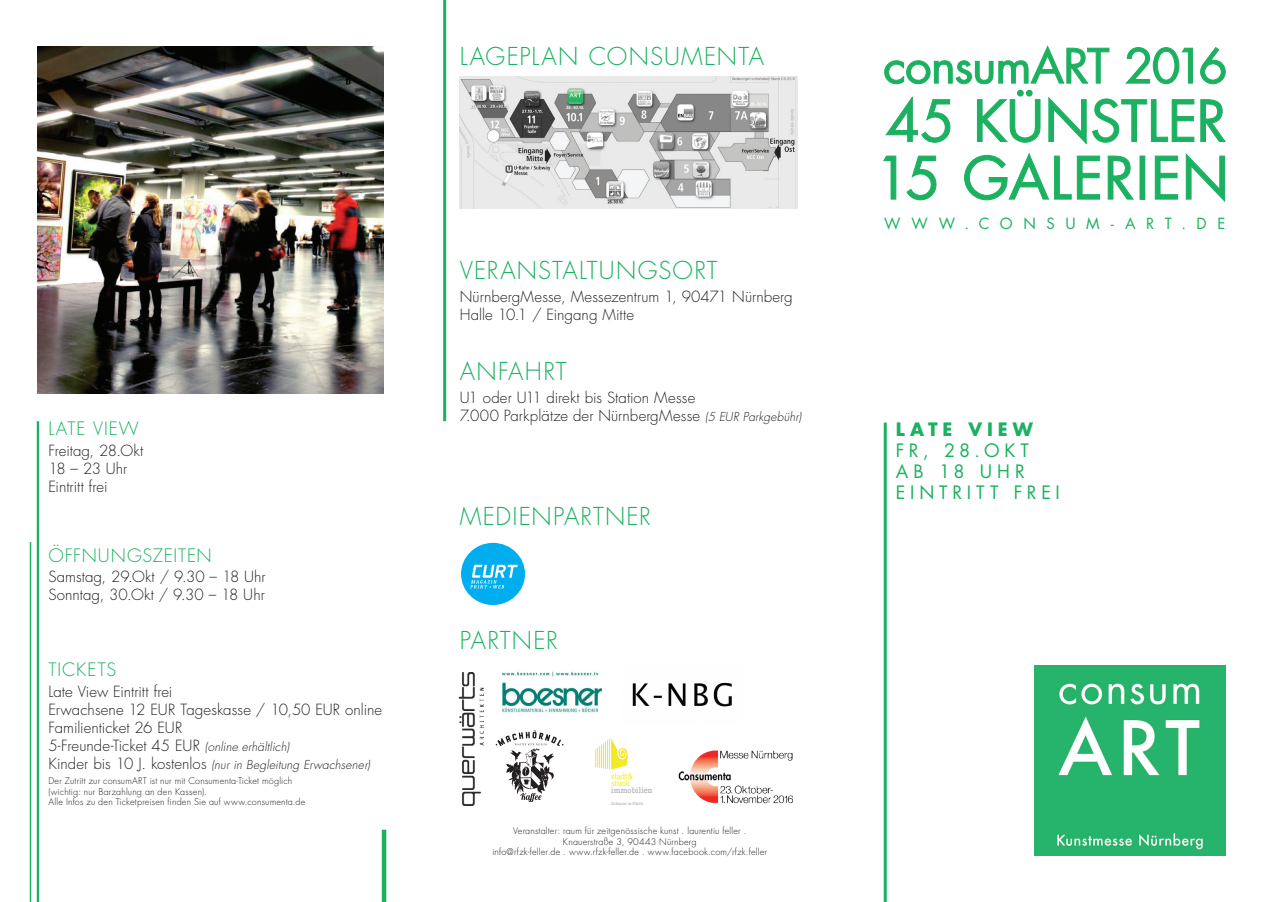
<style>
.page{position:relative;width:1272px;height:902px;background:#fff}
.page>*{position:absolute;margin:0;border:0;box-sizing:border-box;transform-origin:0 0}
.t1{font:57px "Futura";letter-spacing:.01em;color:#1bb160}
.t2{font:55.5px "Futura";letter-spacing:-.005em;color:#1bb160}
.t3{font:300 24px "Futura";letter-spacing:.045em;color:#1bb160}
.t4{font:300 18px "Futura";letter-spacing:.05em;color:#1bb160}
.t5{font:18px/21px "Futura";letter-spacing:.265em;color:#1bb160}
.t6{font:700 18px "Futura";letter-spacing:.275em;color:#1bb160}
.t7{font:300 15px/18px "Futura";letter-spacing:.005em;color:#231f20}
.t8{font:15px "Futura";letter-spacing:.705em;color:#1bb160}
.t9{font:italic 300 12px "Futura";letter-spacing:.01em;color:#231f20}
.t10{font:300 9px/10.5px "Futura";letter-spacing:.025em;color:#231f20}
.t11{font:8.7px/7.4px "Corporate E";letter-spacing:-.01em;color:#f2e927}
.t12{font:8.7px "Corporate E";letter-spacing:.01em;color:#a1a1a5}
.t13{font:4.5px "Corporate E";color:#a1a1a5}
.t14{font:3.9px "DINOT";color:#231f20}
.s1{font-style:italic;font-size:12px}
.s2{font-style:normal;font-size:15px}
</style>
<div class="page">
<img style="left:1034px;top:665px;width:191px;height:190px">
<svg style="left:884px;top:45px;width:342px;height:100px"></svg>
<svg style="left:883px;top:155px;width:13px;height:45px"></svg>
<svg style="left:906px;top:155px;width:30px;height:45px"></svg>
<svg style="left:964px;top:153px;width:136px;height:47px"></svg>
<svg style="left:1107px;top:155px;width:27px;height:45px"></svg>
<svg style="left:1154px;top:155px;width:24px;height:45px"></svg>
<svg style="left:1185px;top:153px;width:40px;height:49px"></svg>
<svg style="left:1016px;top:90px;width:7px;height:7px"></svg>
<svg style="left:1025px;top:90px;width:7px;height:7px"></svg>
<img style="left:37px;top:47px;width:347px;height:346px">
<svg style="left:495px;top:730px;width:68px;height:71px"></svg>
<img style="left:458px;top:672px;width:25px;height:133px">
<img style="left:460px;top:77px;width:337px;height:131px">
<hr style="left:443px;top:0;width:3px;height:421px;background:#1bb160">
<hr style="left:37px;top:421px;width:2px;height:480px;background:#1bb160">
<hr style="left:30px;top:542px;width:1px;height:359px;background:#1bb160">
<hr style="left:382px;top:829px;width:4px;height:72px;background:#1bb160">
<hr style="left:883px;top:422px;width:3px;height:479px;background:#1bb160">
<img style="left:502px;top:671px;width:100px;height:42px">
<svg style="left:595px;top:738px;width:33px;height:31px"></svg>
<div style="left:461px;top:543px;width:64px;height:62px;background:#00aeef;border-radius:50%"></div>
<svg style="left:470px;top:564px;width:47px;height:24px"></svg>
<img style="left:632px;top:682px;width:100px;height:25px">
<img style="left:678px;top:750px;width:115px;height:53px">
<h3 class="t3" style="left:460px;top:41px;width:304px">LAGEPLAN co nsumenta</h3>
<p class="t4" style="left:48px;top:417px;width:92px">LATE VIEW</p>
<p class="t7" style="left:48px;top:441px;width:96px">Freitag, 28.Okt<br>18 – 23 Uhr<br>Eintritt frei</p>
<p class="t4" style="left:48px;top:544px;width:165px">Öffnungszeiten</p>
<p class="t7" style="left:48px;top:567px;width:219px">Samstag, 29.Okt / 9.30 – 18 U hr<br>Sonntag, 30.Okt / 9.30 – 18 U hr</p>
<p class="t4" style="left:48px;top:657px;width:69px">tickets</p>
<p class="t7" style="left:48px;top:683px;width:335px">Late View Eintritt frei<br>Erwachsene 12 EU R Tageskasse / 10,50 EU R online Familienticket 26 EU R<br>5-Freunde-Ticket 45 EU R <span class="s1">(online erhältlich)</span></p>
<p class="t9" style="left:48px;top:757px;width:323px"><span class="s2">Kinder bis 10 J. kostenlos</span> (nur in Begleitung Erwachsener)</p>
<p class="t10" style="left:48px;top:775px;width:258px">Der Zutritt zur consumART ist nur mit Consumenta-Ticket möglich (wichtig: nur Barzahlung an den Kassen).<br>Alle I nfos zu den Ticketpreisen finden Sie auf www.consumenta.de</p>
<p class="t14" style="left:361px;top:707px;width:44px">lampe@curt.de senden.</p>
<h3 class="t3" style="left:460px;top:255px;width:259px">Veranstaltungsort</h3>
<p class="t7" style="left:460px;top:287px;width:334px">N ürnbergMesse, Messezentrum 1, 90471 N ürnberg<br>Halle 10.1 / Eingang Mitte</p>
<h3 class="t3" style="left:460px;top:356px;width:65px">anfahr</h3>
<h3 class="t3" style="left:555px;top:356px;width:12px">t</h3>
<p class="t7" style="left:460px;top:388px;width:343px">U1 oder U11 direkt bis Station Messe<br>7.000 Parkplätze der N ürnbergMesse <span class="s1">(5 EUR Parkgebühr)</span></p>
<h3 class="t3" style="left:460px;top:501px;width:188px">Medienpartner</h3>
<h3 class="t3" style="left:460px;top:624px;width:94px">partner</h3>
<p class="t11" style="left:611px;top:772px;width:23px">stadt&amp; stuck</p>
<p class="t12" style="left:611px;top:785px;width:43px">immobilien</p>
<p class="t13" style="left:611px;top:801px;width:34px">Zuhause in Fürth.</p>
<p class="t10" style="left:492px;top:825px;width:276px;text-align:center">Veranstalter: raum für zeitgenössische kunst . laurentiu feller .<br>Knauerstraße 3, 90443 N ürnberg<br>info@rfzk-feller.de . www.rfzk-feller.de . www.facebook.com/rfzk.feller</p>
<h2 class="t2" style="left:885px;top:83px;width:342px">45 KÜNSTLER</h2>
<h1 class="t1" style="left:874px;top:139px;width:312px">15 GALERIEN</h1>
<p class="t8" style="left:884px;top:213px;width:343px">WWW.CONSUM-ART.DE</p>
<p class="t6" style="left:895px;top:416px;width:138px">LATE VIEW</p>
<p class="t5" style="left:895px;top:439px;width:163px">FR, 28.OKT<br>AB 18 U HR<br>EI NTRI TT FREI</p>
</div>
